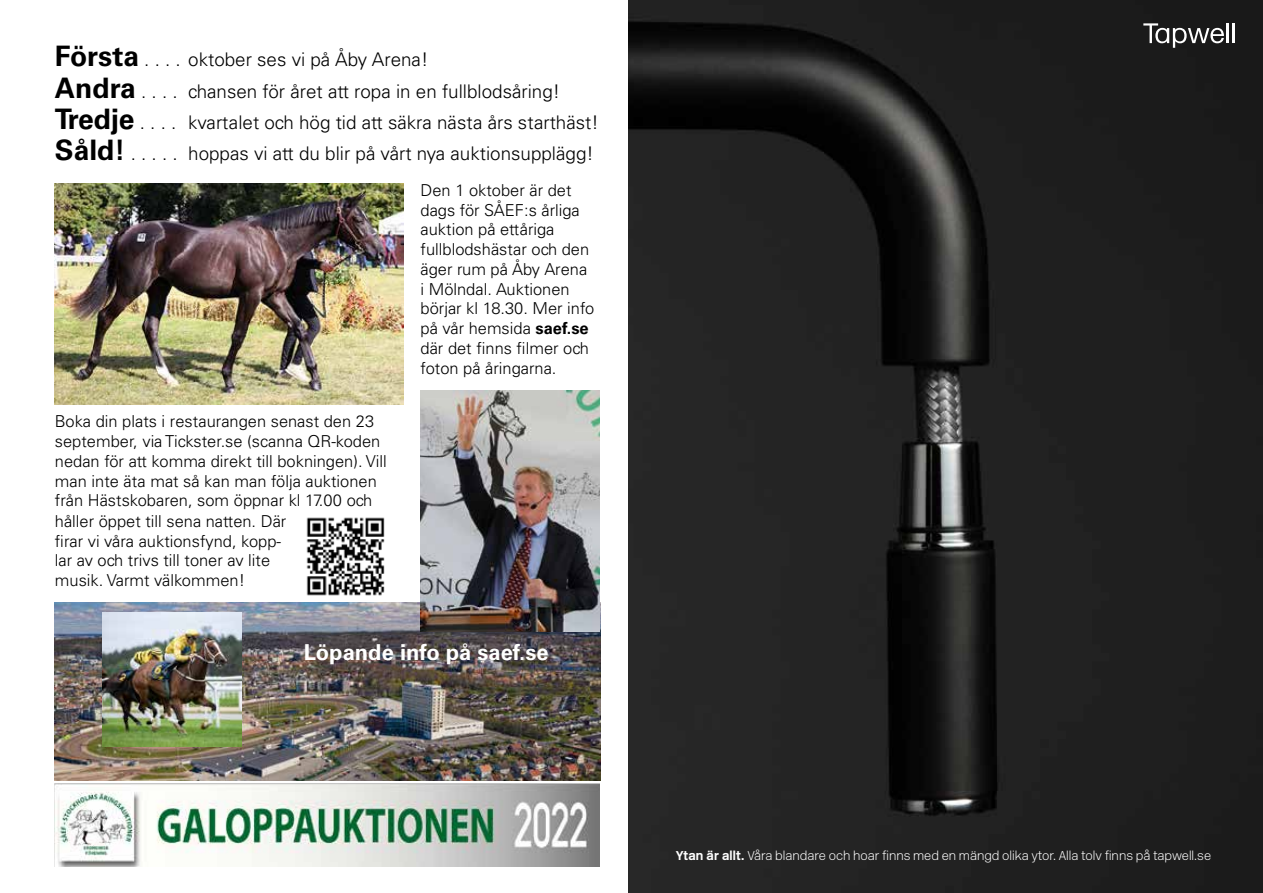
<style>
.page{position:relative;width:1263px;height:893px;background:#fff}
.page>*{position:absolute;margin:0;border:0;box-sizing:border-box;transform-origin:0 0}
.t1{font:700 21.9px "Univers LT Std";color:#fff}
.t2{font:300 18.75px/31.3px "Univers LT Std";color:#000}
.t3{font:300 16.5px/19.8px "Univers LT Std";color:#000}
.t4{font:12.75px "New Rail Alphabet White";color:#fff}
.s1{font-weight:700;font-size:28.2px}
.s2{font-weight:700}
.s3{font-family:"New Rail Alphabet";font-weight:700}
</style>
<div class="page">
<img style="left:55px;top:603px;width:545px;height:177px">
<img style="left:421px;top:391px;width:179px;height:240px">
<img style="left:55px;top:184px;width:349px;height:221px">
<img style="left:102px;top:612px;width:139px;height:134px">
<img style="left:306px;top:517px;width:79px;height:79px">
<img style="left:55px;top:784px;width:545px;height:83px">
<img style="left:629px;top:0;width:634px;height:893px">
<hr style="left:1226px;top:23px;width:3px;height:20px;background:#fff">
<hr style="left:1232px;top:23px;width:2px;height:20px;background:#fff">
<svg style="left:1143px;top:23px;width:81px;height:25px"></svg>
<p class="t2" style="left:55px;top:44px;width:545px"><span class="s1">Första</span> . . . . oktober ses vi på Åby Arena!<br><span class="s1">Andra</span> . . . . chansen för året att ropa in en fullblodsåring!<br><span class="s1">Tredje</span> . . . . kvartalet och hög tid att säkra nästa års starthäst!<br><span class="s1">Såld!</span> . . . . . hoppas vi att du blir på vårt nya auktionsupplägg!</p>
<p class="t3" style="left:421px;top:180px;width:175px">Den 1 oktober är det dags för SÅEF:s årliga auktion på ettåriga fullblodshästar och den äger rum på Åby Arena i Mölndal. Auktionen börjar kl 18.30. Mer info på vår hemsida <span class="s2">saef.se </span>där det finns filmer och foton på åringarna.</p>
<p class="t3" style="left:55px;top:412px;width:333px">Boka din plats i restaurangen senast den 23 september, via Tickster.se (scanna QR-koden nedan för att komma direkt till bokningen). Vill man inte äta mat så kan man följa auktionen från Hästskobaren, som öppnar kl 17.00 och</p>
<p class="t3" style="left:55px;top:511px;width:233px">håller öppet till sena natten. Där firar vi våra auktionsfynd, kopp&shy;lar av och trivs till toner av lite musik. Varmt välkommen!</p>
<h1 class="t1" style="left:304px;top:640px;width:246px">Löpande info på saef.se</h1>
<p class="t4" style="left:676px;top:847px;width:537px"><span class="s3">Ytan är allt.</span> Våra blandare och hoar finns med en mängd olika ytor. Alla tolv finns på tapwell.se</p>
</div>
